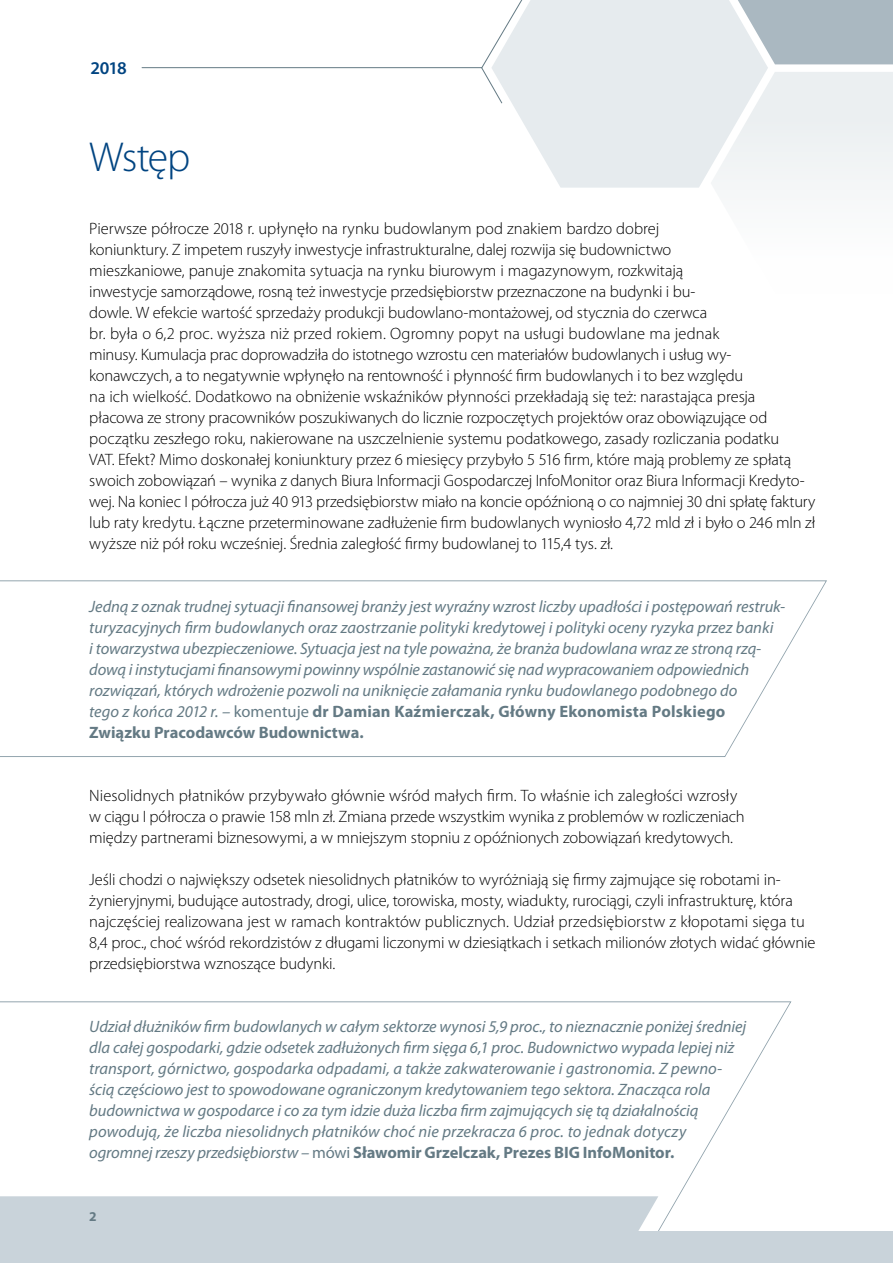
<style>
.page{position:relative;width:893px;height:1263px;background:#fff}
.page>*{position:absolute;margin:0;border:0;box-sizing:border-box;transform-origin:0 0}
.t1{font:300 42px "Myriad Pro";letter-spacing:-.035em;color:#004481}
.t2{font:600 18px "Myriad Pro";color:#004481}
.t3{font:300 16.5px/21px "Myriad Pro";letter-spacing:-.005em;color:#000}
.t4{font:italic 16.5px/21px "Myriad Pro";letter-spacing:-.005em;color:#647a84}
.t5{font:700 13.5px "Myriad Pro";color:#647a84}
.s1{font-style:normal}
.s2{font-weight:700;font-style:normal}
</style>
<div class="page">
<svg style="left:0;top:580px;width:827px;height:177px"></svg>
<svg style="left:0;top:1001px;width:792px;height:230px"></svg>
<svg style="left:141px;top:51px;width:350px;height:34px"></svg>
<div style="left:0;top:1231px;width:893px;height:32px;background:#c9d3da"></div>
<div style="left:768px;top:0;width:125px;height:64px;background:#aab8c1"></div>
<div style="left:714px;top:72px;width:179px;height:118px;background:#edf0f2"></div>
<svg style="left:491px;top:0;width:277px;height:188px;fill:#e6ebee"></svg>
<p class="t2" style="left:90px;top:57px;width:38px">2018</p>
<h1 class="t1" style="left:89px;top:134px;width:102px">Wstęp</h1>
<p class="t3" style="left:89px;top:218px;width:728px">Pierwsze półrocze 2018 r. upłynęło na rynku budowlanym pod znakiem bardzo dobrej<br>koniunktury. Z impetem ruszyły inwestycje infrastrukturalne, dalej rozwija się budownictwo<br>mieszkaniowe, panuje znakomita sytuacja na rynku biurowym i magazynowym, rozkwitają<br>inwestycje samorządowe, rosną też inwestycje przedsiębiorstw przeznaczone na budynki i bu-<br>dowle. W efekcie wartość sprzedaży produkcji budowlano-montażowej, od stycznia do czerwca<br>br. była o 6,2 proc. wyższa niż przed rokiem. Ogromny popyt na usługi budowlane ma jednak<br>minusy. Kumulacja prac doprowadziła do istotnego wzrostu cen materiałów budowlanych i usług wy&shy;konawczych, a to negatywnie wpłynęło na rentowność i płynność firm budowlanych i to bez względu<br>na ich wielkość. Dodatkowo na obniżenie wskaźników płynności przekładają się też: narastająca presja<br>płacowa ze strony pracowników poszukiwanych do licznie rozpoczętych projektów oraz obowiązujące od początku zeszłego roku, nakierowane na uszczelnienie systemu podatkowego, zasady rozliczania podatku<br>VAT. Efekt? Mimo doskonałej koniunktury przez 6 miesięcy przybyło 5 516 firm, które mają problemy ze spłatą swoich zobowiązań – wynika z danych Biura Informacji Gospodarczej InfoMonitor oraz Biura Informacji Kredyto&shy;wej. Na koniec I półrocza już 40 913 przedsiębiorstw miało na koncie opóźnioną o co najmniej 30 dni spłatę faktury lub raty kredytu. Łączne przeterminowane zadłużenie firm budowlanych wyniosło 4,72 mld zł i było o 246 mln zł wyższe niż pół roku wcześniej. Średnia zaległość firmy budowlanej to 115,4 tys. zł.</p>
<p class="t4" style="left:89px;top:595px;width:698px">Jedną z oznak trudnej sytuacji finansowej branży jest wyraźny wzrost liczby upadłości i postępowań restruk&shy;turyzacyjnych firm budowlanych oraz zaostrzanie polityki kredytowej i polityki oceny ryzyka przez banki<br>i towarzystwa ubezpieczeniowe. Sytuacja jest na tyle poważna, że branża budowlana wraz ze stroną rzą&shy;dową i instytucjami finansowymi powinny wspólnie zastanowić się nad wypracowaniem odpowiednich rozwiązań, których wdrożenie pozwoli na uniknięcie załamania rynku budowlanego podobnego do<br>tego z końca 2012 r. – <span class="s1">komentuje</span> <span class="s2">dr Damian Kaźmierczak, Główny Ekonomista Polskiego Związku Pracodawców Budownictwa.</span></p>
<p class="t3" style="left:89px;top:785px;width:657px">Niesolidnych płatników przybywało głównie wśród małych firm. To właśnie ich zaległości wzrosły w ciągu I półrocza o prawie 158 mln zł. Zmiana przede wszystkim wynika z problemów w rozliczeniach między partnerami biznesowymi, a w mniejszym stopniu z opóźnionych zobowiązań kredytowych.</p>
<p class="t3" style="left:89px;top:869px;width:728px">Jeśli chodzi o największy odsetek niesolidnych płatników to wyróżniają się firmy zajmujące się robotami in&shy;żynieryjnymi, budujące autostrady, drogi, ulice, torowiska, mosty, wiadukty, rurociągi, czyli infrastrukturę, która najczęściej realizowana jest w ramach kontraktów publicznych. Udział przedsiębiorstw z kłopotami sięga tu 8,4 proc., choć wśród rekordzistów z długami liczonymi w dziesiątkach i setkach milionów złotych widać głównie przedsiębiorstwa wznoszące budynki.</p>
<p class="t4" style="left:89px;top:1015px;width:658px">Udział dłużników firm budowlanych w całym sektorze wynosi 5,9 proc., to nieznacznie poniżej średniej dla całej gospodarki, gdzie odsetek zadłużonych firm sięga 6,1 proc. Budownictwo wypada lepiej niż transport, górnictwo, gospodarka odpadami, a także zakwaterowanie i gastronomia. Z pewno&shy;ścią częściowo jest to spowodowane ograniczonym kredytowaniem tego sektora. Znacząca rola budownictwa w gospodarce i co za tym idzie duża liczba firm zajmujących się tą działalnością powodują, że liczba niesolidnych płatników choć nie przekracza 6 proc. to jednak dotyczy ogromnej rzeszy przedsiębiorstw – <span class="s1">mówi</span> <span class="s2">Sławomir Grzelczak, Prezes BIG InfoMonitor.</span></p>
<p class="t5" style="left:89px;top:1207px;width:9px">2</p>
</div>
